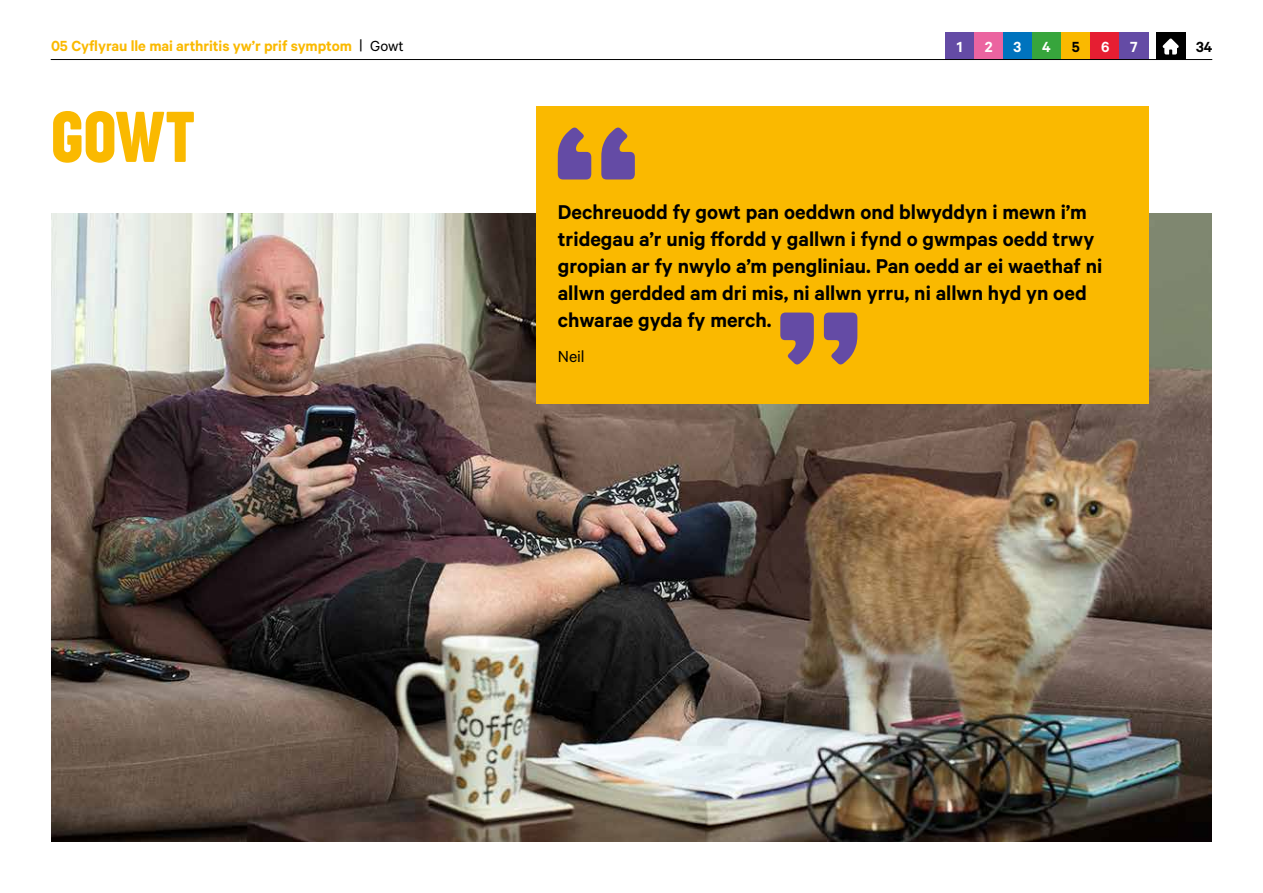
<style>
.page{position:relative;width:1263px;height:893px;background:#fff}
.page>*{position:absolute;margin:0;border:0;box-sizing:border-box;transform-origin:0 0}
.t1{font:67.5px "Versus Arthritis Display";color:#fab900}
.t2{font:600 22.5px/27px "Calibre";color:#000}
.t3{font:18px "Calibre";color:#000}
.t4{font:600 16.5px "Calibre";letter-spacing:-.005em;color:#fab900}
.t5{font:600 16.5px "Calibre";color:#fff}
.t6{font:600 16.5px "Calibre";color:#000}
.s1{font-weight:400;color:#000}
</style>
<div class="page">
<div style="left:945px;top:32px;width:29px;height:28px;background:#644ba5"></div>
<div style="left:974px;top:32px;width:29px;height:28px;background:#eb64a0"></div>
<div style="left:1156px;top:32px;width:29px;height:28px;background:#000"></div>
<svg style="left:1162px;top:38px;width:17px;height:17px"></svg>
<div style="left:1003px;top:32px;width:30px;height:28px;background:#0073be"></div>
<div style="left:1032px;top:32px;width:30px;height:28px;background:#37a53c"></div>
<div style="left:1061px;top:32px;width:29px;height:28px;background:#fab900"></div>
<div style="left:1090px;top:32px;width:30px;height:28px;background:#e61e32"></div>
<div style="left:1119px;top:32px;width:30px;height:28px;background:#644ba5"></div>
<hr style="left:51px;top:59px;width:1161px;height:1px;background:#000">
<img style="left:51px;top:214px;width:1161px;height:628px">
<div style="left:536px;top:106px;width:613px;height:298px;background:#fab900"></div>
<svg style="left:558px;top:128px;width:77px;height:51px"></svg>
<svg style="left:780px;top:313px;width:77px;height:51px"></svg>
<p class="t4" style="left:51px;top:36px;width:354px">05 Cyflyrau lle mai arthritis yw’r prif symptom <span class="s1">| Gowt</span></p>
<h1 class="t1" style="left:51px;top:99px;width:70px">Gowt</h1>
<p class="t5" style="left:957px;top:37px;width:7px">1</p>
<p class="t5" style="left:985px;top:37px;width:38px">2 3</p>
<p class="t5" style="left:1042px;top:37px;width:10px">4</p>
<p class="t6" style="left:1072px;top:37px;width:10px">5</p>
<p class="t5" style="left:1101px;top:37px;width:10px">6</p>
<p class="t5" style="left:1130px;top:37px;width:9px">7</p>
<p class="t6" style="left:1196px;top:37px;width:18px">34</p>
<p class="t2" style="left:558px;top:198px;width:546px">Dechreuodd fy gowt pan oeddwn ond blwyddyn i mewn i’m tridegau a’r unig ffordd y gallwn i fynd o gwmpas oedd trwy gropian ar fy nwylo a’m pengliniau. Pan oedd ar ei waethaf ni allwn gerdded am dri mis, ni allwn yrru, ni allwn hyd yn oed chwarae gyda fy merch.</p>
<p class="t3" style="left:558px;top:346px;width:28px">Neil</p>
</div>
